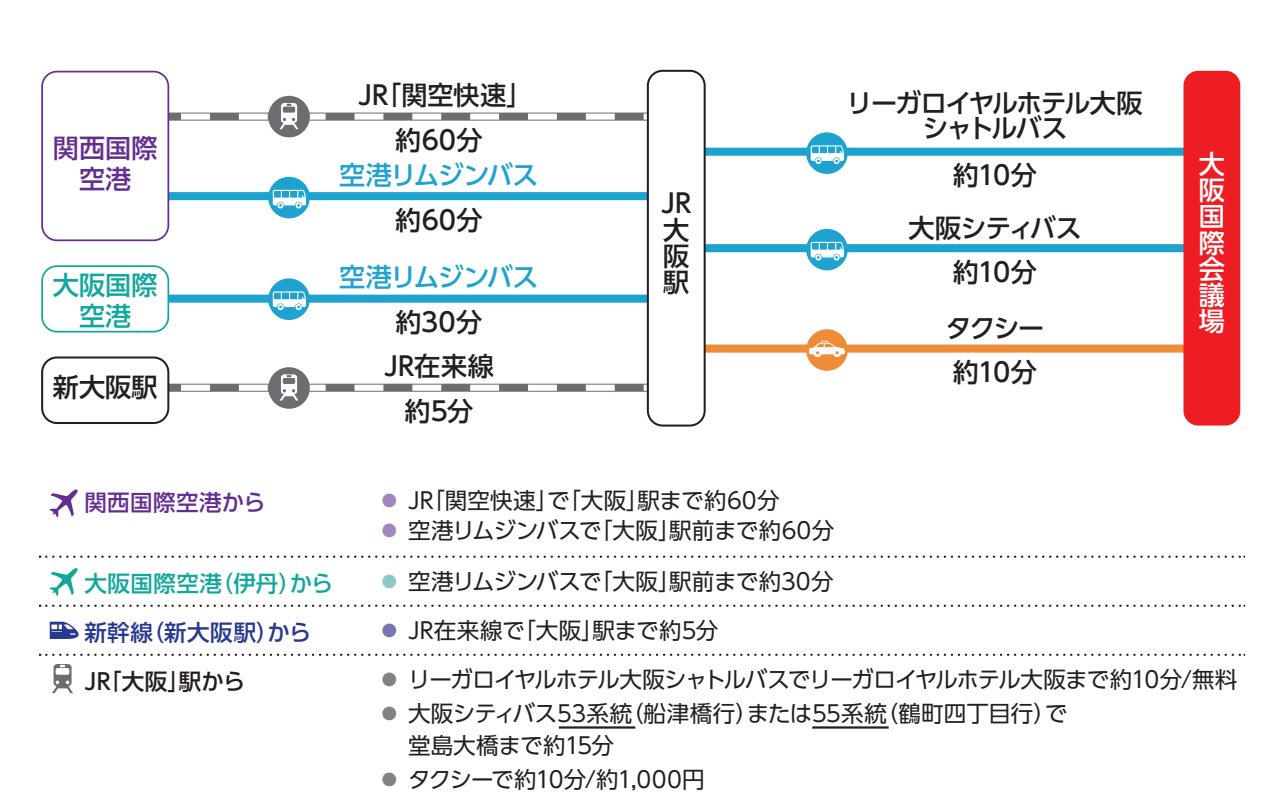
<style>
.page{position:relative;width:1288px;height:812px;background:#fff}
.page>*{position:absolute;margin:0;border:0;box-sizing:border-box;transform-origin:0 0}
.t1{font:26px/45px "UD Shin Go Pro Medium 90 pv RKSJ H";letter-spacing:-.01em;color:#1ea3d0;text-align:center}
.t2{font:26px/45px "UD Shin Go Pro Medium 90 pv RKSJ H";letter-spacing:.005em;color:#231f20;text-align:center}
.t3{font:26px/26.2px "UD Shin Go Pro Medium 90 pv RKSJ H";letter-spacing:-.04em;color:#231f20;text-align:center}
.t4{font:26px/25.2px "UD Shin Go Pro Medium 90 pv RKSJ H";letter-spacing:-.075em;color:#231f20;text-align:center}
.t5{font:26px/43.8px "UD Shin Go Pro Medium 90 pv RKSJ H";letter-spacing:-.06em;color:#231f20}
.t6{font:26px/26.2px "UD Shin Go Pro Medium 90 pv RKSJ H";color:#fff;text-align:justify}
.t7{font:26px/31.2px "Shin Go Pro Medium 90 pv RKSJ H";color:#652d91;text-align:center}
.t8{font:26px/31.2px "Shin Go Pro Medium 90 pv RKSJ H";color:#12a79d;text-align:center}
.t9{font:26px "Shin Go Pro Medium 90 pv RKSJ H";color:#231f20}
.t10{font:22.5px/31.8px "UD Shin Go Pro Regular 90 pv RKSJ H";letter-spacing:-.015em;color:#231f20}
.t11{font:22.5px "UD Shin Go Pro Regular 90 pv RKSJ H";letter-spacing:-.055em;color:#231f20}
.t12{font:22.5px "UD Shin Go Pro Regular 90 pv RKSJ H";letter-spacing:.005em;color:#231f20}
.t13{font:22.5px "UD Shin Go Pro Regular 90 pv RKSJ H";letter-spacing:-.045em;color:#231f20}
.t14{font:22.5px "UD Shin Go Pro Medium 90 pv RKSJ H";letter-spacing:.025em;color:#12a79d}
.t15{font:22.5px "UD Shin Go Pro Medium 90 pv RKSJ H";letter-spacing:.02em;color:#283890}
.t16{font:22.5px "UD Shin Go Pro Medium 90 pv RKSJ H";letter-spacing:.01em;color:#231f20}
.t17{font:22.5px "UD Shin Go Pro Medium 90 pv RKSJ H";letter-spacing:.01em;color:#652d91}
.s1{color:#231f20}
.s2{color:#a286be}
.s3{color:#8dc8c3}
.s4{color:#7775b2}
.s5{color:#808285}
</style>
<div class="page">
<div style="left:123px;top:294px;width:548px;height:9px;background:#1ea3d0"></div>
<div style="left:123px;top:192px;width:548px;height:8px;background:#1ea3d0"></div>
<div style="left:268px;top:96px;width:42px;height:41px;background:#6c6d70;border-radius:50%"></div>
<div style="left:268px;top:177px;width:42px;height:41px;background:#1ea3d0;border-radius:50%"></div>
<svg style="left:169px;top:103px;width:477px;height:26px"></svg>
<svg style="left:273px;top:190px;width:33px;height:18px"></svg>
<div style="left:268px;top:278px;width:42px;height:42px;background:#1ea3d0;border-radius:50%"></div>
<svg style="left:273px;top:291px;width:33px;height:19px"></svg>
<div style="left:268px;top:367px;width:42px;height:42px;background:#6c6d70;border-radius:50%"></div>
<svg style="left:169px;top:374px;width:477px;height:26px"></svg>
<div style="left:681px;top:148px;width:526px;height:8px;background:#1ea3d0"></div>
<div style="left:806px;top:132px;width:41px;height:42px;background:#1ea3d0;border-radius:50%"></div>
<svg style="left:810px;top:145px;width:33px;height:19px"></svg>
<div style="left:681px;top:244px;width:526px;height:8px;background:#1ea3d0"></div>
<div style="left:806px;top:229px;width:41px;height:41px;background:#1ea3d0;border-radius:50%"></div>
<svg style="left:810px;top:242px;width:33px;height:18px"></svg>
<div style="left:681px;top:344px;width:526px;height:8px;background:#ef8c38"></div>
<div style="left:806px;top:329px;width:41px;height:42px;background:#ef8c38;border-radius:50%"></div>
<svg style="left:46px;top:555px;width:1199px;height:3px"></svg>
<div style="left:1183px;top:71px;width:57px;height:354px;background:#ee1d23;border-radius:15px"></div>
<svg style="left:46px;top:604px;width:1199px;height:3px"></svg>
<svg style="left:46px;top:653px;width:1199px;height:3px"></svg>
<svg style="left:50px;top:489px;width:28px;height:28px"></svg>
<svg style="left:50px;top:568px;width:28px;height:28px"></svg>
<svg style="left:52px;top:664px;width:21px;height:29px"></svg>
<svg style="left:50px;top:621px;width:29px;height:18px"></svg>
<div style="left:42px;top:72px;width:126px;height:168px;background:#fff;border-radius:15px"></div>
<div style="left:41px;top:71px;width:128px;height:170px;border:2px solid #652d91;border-radius:15px"></div>
<div style="left:42px;top:266px;width:126px;height:66px;background:#fff;border-radius:15px"></div>
<div style="left:41px;top:265px;width:128px;height:67px;border:2px solid #12a79d;border-radius:15px"></div>
<div style="left:41px;top:356px;width:128px;height:68px;border:2px solid #231f20;border-radius:15px"></div>
<div style="left:648px;top:71px;width:56px;height:354px;background:#fff;border-radius:15px"></div>
<div style="left:646px;top:70px;width:59px;height:356px;border:2px solid #231f20;border-radius:15px"></div>
<svg style="left:809px;top:341px;width:36px;height:16px"></svg>
<hr style="left:559px;top:726px;width:76px;height:2px;background:#231f20">
<hr style="left:812px;top:726px;width:76px;height:2px;background:#231f20">
<p class="t7" style="left:53px;top:136px;width:106px">関西国際空港</p>
<p class="t8" style="left:53px;top:273px;width:106px">大阪国際空港</p>
<p class="t9" style="left:53px;top:377px;width:106px">新大阪駅</p>
<p class="t2" style="left:358px;top:76px;width:176px">JR「関空快速」約60分</p>
<p class="t1" style="left:339px;top:156px;width:201px">空港リムジンバス<span class="s1">約60分</span></p>
<p class="t1" style="left:339px;top:258px;width:201px">空港リムジンバス<span class="s1">約30分</span></p>
<p class="t2" style="left:384px;top:347px;width:111px">JR在来線約5分</p>
<p class="t3" style="left:661px;top:194px;width:31px;text-align:justify">JR大阪駅</p>
<p class="t4" style="left:846px;top:94px;width:297px">リーガロイヤルホテル大阪シャトルバス</p>
<p class="t3" style="left:952px;top:166px;width:86px">約10分</p>
<p class="t3" style="left:908px;top:210px;width:175px;line-height:43.8px">大阪シティバス約10分</p>
<p class="t5" style="left:945px;top:310px;width:100px">タクシー約10分</p>
<p class="t17" style="left:84px;top:494px;width:183px">関西国際空港から</p>
<p class="t12" style="left:378px;top:492px;width:403px"><span class="s2">●</span> JR「関空快速」で「大阪」駅まで約60分</p>
<p class="t10" style="left:378px;top:518px;width:458px"><span class="s2">●</span> 空港リムジンバスで「大阪」駅前まで約60分</p>
<p class="t6" style="left:1198px;top:155px;width:27px">大阪国際会議場</p>
<p class="t14" style="left:84px;top:574px;width:250px">大阪国際空港（伊丹）から</p>
<p class="t10" style="left:378px;top:568px;width:457px"><span class="s3">●</span> 空港リムジンバスで「大阪」駅前まで約30分</p>
<p class="t15" style="left:84px;top:623px;width:228px">新幹線（新大阪駅）から</p>
<p class="t12" style="left:378px;top:622px;width:342px"><span class="s4">●</span> JR在来線で「大阪」駅まで約5分</p>
<p class="t16" style="left:84px;top:672px;width:162px">JR「大阪」駅から</p>
<p class="t11" style="left:378px;top:671px;width:860px"><span class="s5">●</span> リーガロイヤルホテル大阪シャトルバスでリーガロイヤルホテル大阪まで約10分/無料</p>
<p class="t10" style="left:408px;top:701px;width:660px;text-indent:-30px"><span class="s5">●</span> 大阪シティバス53系統（船津橋行）または55系統（鶴町四丁目行）で堂島大橋まで約15分</p>
<p class="t13" style="left:378px;top:771px;width:328px"><span class="s5">●</span> タクシーで約10分/約1,000円</p>
</div>
